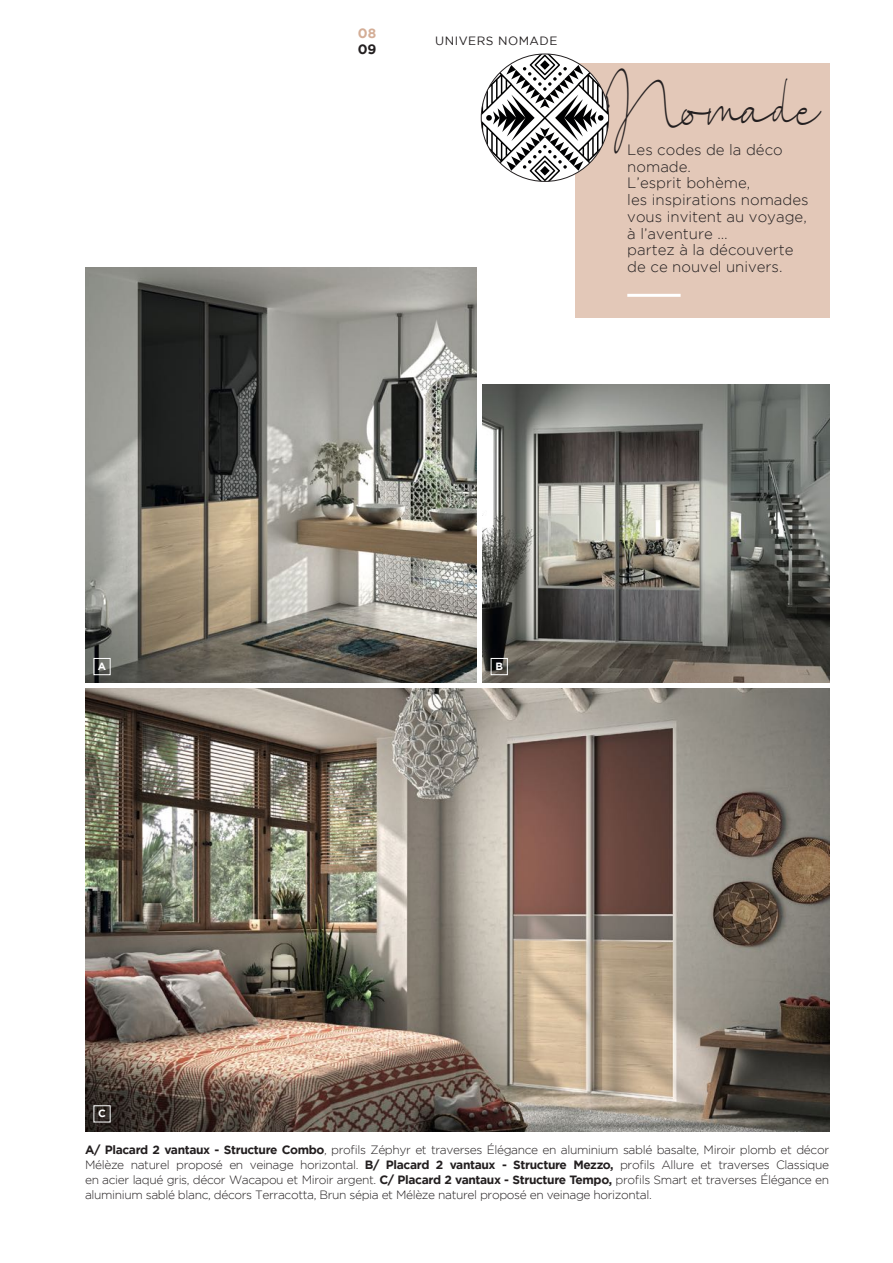
<style>
.page{position:relative;width:893px;height:1263px;background:#fff}
.page>*{position:absolute;margin:0;border:0;box-sizing:border-box;transform-origin:0 0}
.t1{font:35.25px "siontins";color:#231f20}
.t2{font:300 15px/16.8px "Gotham HTF";color:#231f20}
.t3{font:13.5px "Gotham HTF Bold 2";color:#d4ae97}
.t4{font:13.5px "Gotham HTF Bold 2";color:#231f20}
.t5{font:300 12px/15px "Gotham HTF";letter-spacing:-.03em;color:#231f20;text-align:justify}
.t6{font:12px "Gotham HTF";letter-spacing:.04em;color:#231f20}
.t7{font:10.5px "Gotham HTF Bold 2";color:#fff}
.s1{font-family:"Gotham HTF Bold 2";font-weight:400}
</style>
<div class="page">
<img style="left:85px;top:689px;width:744px;height:442px">
<img style="left:85px;top:268px;width:391px;height:414px">
<img style="left:483px;top:385px;width:346px;height:297px">
<div style="left:575px;top:64px;width:254px;height:254px;background:#e3c8b8"></div>
<hr style="left:627px;top:294px;width:54px;height:3px;background:#fff">
<div style="left:94px;top:658px;width:17px;height:17px;border:1px solid #fff"></div>
<div style="left:491px;top:658px;width:17px;height:17px;border:1px solid #fff"></div>
<svg style="left:481px;top:54px;width:128px;height:127px"></svg>
<p class="t3" style="left:358px;top:25px;width:20px">08</p>
<p class="t4" style="left:358px;top:41px;width:20px">09</p>
<p class="t6" style="left:435px;top:34px;width:124px">UNIVERS NOMADE</p>
<h1 class="t1" style="left:605px;top:92px;width:217px">No m a d e</h1>
<p class="t2" style="left:627px;top:141px;width:183px">Les codes de la déco nomade.<br>L’esprit bohème,<br>les inspirations nomades vous invitent au voyage, à l’aventure …<br>partez à la découverte de ce nouvel univers.</p>
<p class="t7" style="left:98px;top:660px;width:10px">A</p>
<p class="t7" style="left:495px;top:660px;width:9px">B</p>
<p class="t7" style="left:98px;top:1107px;width:9px">C</p>
<p class="t5" style="left:85px;top:1141px;width:746px"><span class="s1">A/ Placard 2 vantaux - Structure Combo</span>, profils Zéphyr et traverses Élégance en aluminium sablé basalte, Miroir plomb et décor Mélèze naturel proposé en veinage horizontal. <span class="s1">B/ Placard 2 vantaux - Structure Mezzo,</span> profils Allure et traverses Classique en acier laqué gris, décor Wacapou et Miroir argent. <span class="s1">C/ Placard 2 vantaux - Structure Tempo,</span> profils Smart et traverses Élégance en aluminium sablé blanc, décors Terracotta, Brun sépia et Mélèze naturel proposé en veinage horizontal.</p>
</div>
